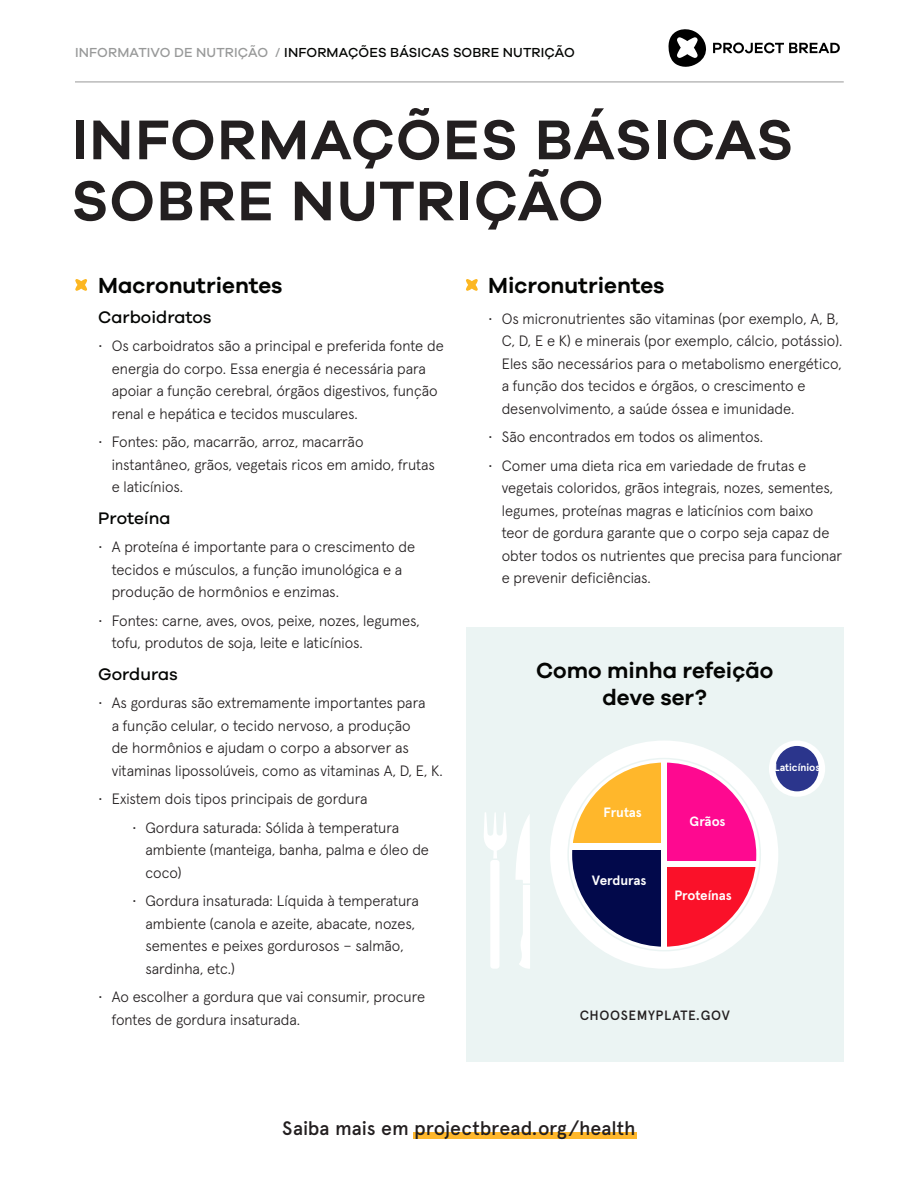
<style>
.page{position:relative;width:918px;height:1188px;background:#fff}
.page>*{position:absolute;margin:0;border:0;box-sizing:border-box;transform-origin:0 0}
.t1{font:600 57.75px/61.1px "Galano Grotesque";letter-spacing:.025em;color:#231f20}
.Stat_Call-Out_Body{font:600 22.5px/27px "Galano Grotesque";color:#040503;text-align:center}
.t2{font:500 19.5px "Apercu";color:#231f20}
.Stat_Call-Out_Body-2{font:500 17.25px "Galano Grotesque";color:#040503}
.t3{font:300 15px/22.5px "Apercu";color:#231f20}
.Large_Headline{font:500 13.5px "Galano Grotesque";letter-spacing:.01em;color:#040503}
.Subhead{font:700 13.5px "Apercu";letter-spacing:-.01em;color:#fff}
.t4{font:500 13.5px "Apercu";letter-spacing:.04em;color:#231f20}
.Subhead-2{font:700 10.5px "Apercu";color:#fff}
.s1{color:#989999}
</style>
<div class="page">
<div style="left:414px;top:1132px;width:223px;height:6px;background:#ffb72b"></div>
<svg style="left:75px;top:279px;width:12px;height:12px"></svg>
<svg style="left:466px;top:279px;width:12px;height:12px"></svg>
<hr style="left:75px;top:82px;width:769px;height:1px;background:#989999">
<svg style="left:713px;top:43px;width:127px;height:10px"></svg>
<svg style="left:668px;top:29px;width:38px;height:38px"></svg>
<div style="left:466px;top:627px;width:378px;height:434px;background:#ebf4f3"></div>
<div style="left:550px;top:741px;width:228px;height:228px;background:#fff;border-radius:50%"></div>
<svg style="left:572px;top:763px;width:89px;height:80px;fill:#ffb72b"></svg>
<svg style="left:572px;top:850px;width:89px;height:97px;fill:#02094b"></svg>
<svg style="left:667px;top:763px;width:89px;height:98px;fill:#fe0990"></svg>
<svg style="left:667px;top:867px;width:89px;height:80px;fill:#fa1129"></svg>
<svg style="left:516px;top:815px;width:14px;height:154px"></svg>
<svg style="left:484px;top:812px;width:23px;height:157px"></svg>
<div style="left:769px;top:741px;width:56px;height:56px;background:#fff;border-radius:50%"></div>
<div style="left:775px;top:746px;width:44px;height:45px;background:#2b358c;border-radius:50%"></div>
<p class="Large_Headline" style="left:75px;top:44px;width:501px"><span class="s1">INFORMATIVO DE NUTRIÇÃO /</span> INFORMAÇÕES BÁSICAS SOBRE NUTRIÇÃO</p>
<p class="t1" style="left:72px;top:108px;width:723px">INFORMAÇÕES BÁSICAS<br>SOBRE NUTRIÇÃO</p>
<p class="Stat_Call-Out_Body" style="left:98px;top:271px;width:186px">Macronutrientes</p>
<p class="Stat_Call-Out_Body-2" style="left:98px;top:306px;width:115px">Carboidratos</p>
<p class="t3" style="left:112px;top:333px;width:334px;text-indent:-14px">• Os carboidratos são a principal e preferida fonte de energia do corpo. Essa energia é necessária para apoiar a função cerebral, órgãos digestivos, função renal e hepática e tecidos musculares.</p>
<p class="t3" style="left:112px;top:429px;width:325px;text-indent:-14px">• Fontes: pão, macarrão, arroz, macarrão instantâneo, grãos, vegetais ricos em amido, frutas e laticínios.</p>
<p class="Stat_Call-Out_Body-2" style="left:98px;top:507px;width:74px">Proteína</p>
<p class="t3" style="left:112px;top:534px;width:305px;text-indent:-14px">• A proteína é importante para o crescimento de tecidos e músculos, a função imunológica e a produção de hormônios e enzimas.</p>
<p class="t3" style="left:112px;top:608px;width:310px;text-indent:-14px">• Fontes: carne, aves, ovos, peixe, nozes, legumes, tofu, produtos de soja, leite e laticínios.</p>
<p class="Stat_Call-Out_Body-2" style="left:98px;top:663px;width:81px">Gorduras</p>
<p class="t3" style="left:112px;top:690px;width:333px;text-indent:-14px">• As gorduras são extremamente importantes para<br>a função celular, o tecido nervoso, a produção<br>de hormônios e ajudam o corpo a absorver as vitaminas lipossolúveis, como as vitaminas A, D, E, K.</p>
<p class="t3" style="left:98px;top:786px;width:271px">• Existem dois tipos principais de gordura</p>
<p class="t3" style="left:146px;top:815px;width:285px;text-indent:-14px">• Gordura saturada: Sólida à temperatura ambiente (manteiga, banha, palma e óleo de coco)</p>
<p class="t3" style="left:146px;top:888px;width:275px;text-indent:-14px">• Gordura insaturada: Líquida à temperatura ambiente (canola e azeite, abacate, nozes, sementes e peixes gordurosos – salmão, sardinha, etc.)</p>
<p class="t3" style="left:112px;top:984px;width:315px;text-indent:-14px">• Ao escolher a gordura que vai consumir, procure fontes de gordura insaturada.</p>
<p class="Stat_Call-Out_Body" style="left:488px;top:271px;width:178px">Micronutrientes</p>
<p class="t3" style="left:502px;top:306px;width:342px;text-indent:-14px">• Os micronutrientes são vitaminas (por exemplo, A, B, C, D, E e K) e minerais (por exemplo, cálcio, potássio).<br>Eles são necessários para o metabolismo energético, a função dos tecidos e órgãos, o crescimento e desenvolvimento, a saúde óssea e imunidade.</p>
<p class="t3" style="left:488px;top:424px;width:276px">• São encontrados em todos os alimentos.</p>
<p class="t3" style="left:502px;top:453px;width:342px;text-indent:-14px">• Comer uma dieta rica em variedade de frutas e vegetais coloridos, grãos integrais, nozes, sementes, legumes, proteínas magras e laticínios com baixo teor de gordura garante que o corpo seja capaz de obter todos os nutrientes que precisa para funcionar e prevenir deficiências.</p>
<p class="Stat_Call-Out_Body" style="left:536px;top:656px;width:239px">Como minha refeição deve ser?</p>
<p class="Subhead" style="left:604px;top:802px;width:40px">Frutas</p>
<p class="Subhead" style="left:592px;top:870px;width:56px">Verduras</p>
<p class="Subhead" style="left:690px;top:811px;width:38px">Grãos</p>
<p class="Subhead" style="left:674px;top:885px;width:59px">Proteínas</p>
<p class="Subhead-2" style="left:774px;top:759px;width:47px">Laticínios</p>
<p class="t4" style="left:580px;top:1007px;width:152px">CHOOSEMYPLATE.GOV</p>
<p class="t2" style="left:282px;top:1116px;width:355px">Saiba mais em projectbread.org/health</p>
</div>
